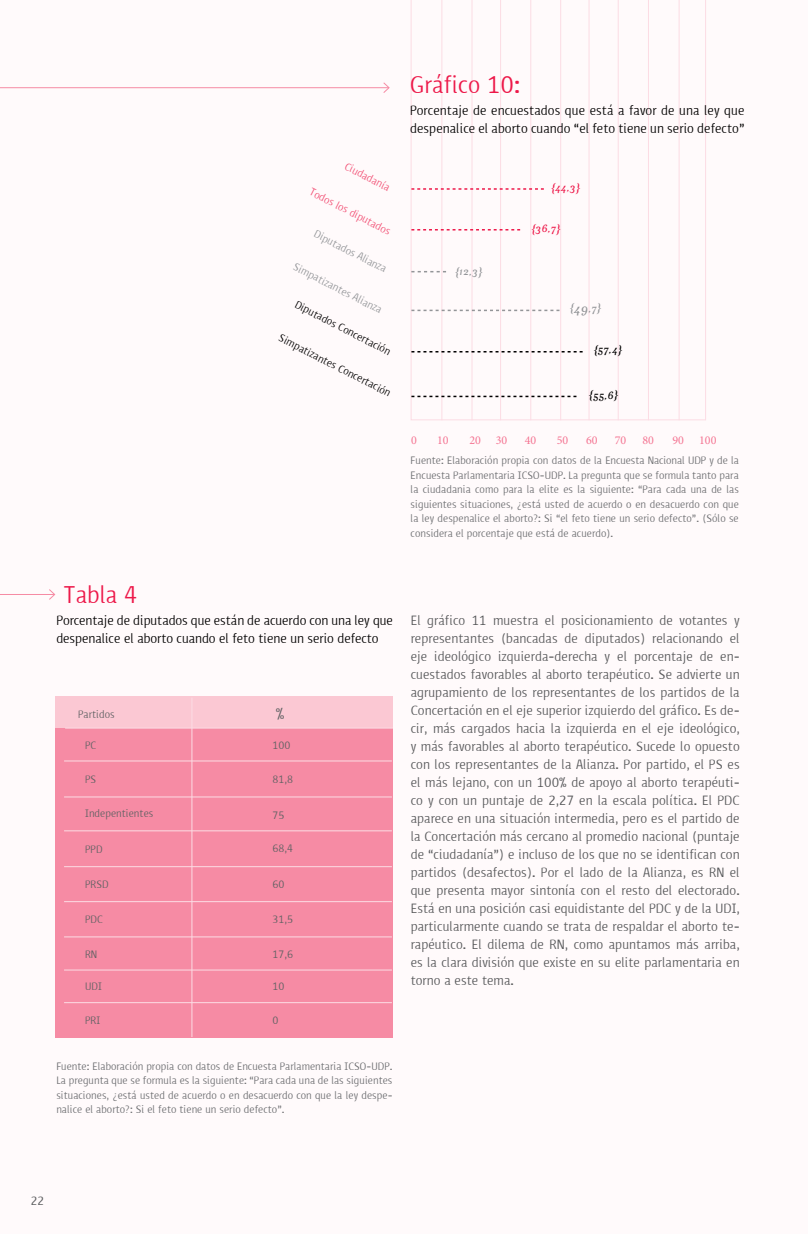
<style>
.page{position:relative;width:808px;height:1234px;background:#fff}
.page>*{position:absolute;margin:0;border:0;box-sizing:border-box;transform-origin:0 0}
.t1{font:27px "TS Mapa Ligera";color:#ed1849}
.t2{font:18px "Matrix Script";color:#939598}
.t3{font:17.1px "TS Mapa Ligera";color:#616264}
.t4{font:15px/18px "TS Mapa Ligera";color:#58595b;text-align:justify}
.t5{font:15px/18px "TS Mapa Ligera";letter-spacing:-.005em;color:#000}
.t6{font:15px "Matrix Script";color:#ed1849}
.t7{font:15px "Matrix Script";color:#000}
.t8{font:15px "Matrix Script";color:#939598}
.t9{font:13.5px "TS Mapa Ligera";color:#58595b}
.t10{font:12px/14.4px "TS Mapa Ligera";color:#6d6e71;text-align:justify}
.t11{font:12px "TS Mapa Ligera";color:#616264}
.t12{font:12px "TS Mapa Ligera";color:#000}
.t13{font:12px "TS Mapa Ligera";color:#939598}
.t14{font:12px "TS Mapa Ligera";color:#f24f74}
.t15{font:12px "Minion Pro";color:#f47492}
.s1{font-size:18px}
.s2{font-size:15px}
</style>
<div class="page">
<svg style="left:410px;top:0;width:296px;height:420px"></svg>
<hr style="left:0;top:87px;width:389px;height:1px;background:#f68ba4">
<svg style="left:382px;top:82px;width:8px;height:11px"></svg>
<hr style="left:0;top:594px;width:55px;height:1px;background:#f68ba4">
<svg style="left:49px;top:589px;width:7px;height:11px"></svg>
<div style="left:55px;top:727px;width:338px;height:310px;background:#f68ba4"></div>
<hr style="left:64px;top:796px;width:328px;height:1px;background:#fcdce4">
<hr style="left:64px;top:760px;width:328px;height:1px;background:#fcdce4">
<hr style="left:64px;top:830px;width:328px;height:1px;background:#fcdce4">
<hr style="left:64px;top:866px;width:328px;height:1px;background:#fcdce4">
<hr style="left:64px;top:901px;width:328px;height:1px;background:#fcdce4">
<hr style="left:64px;top:936px;width:328px;height:1px;background:#fcdce4">
<hr style="left:64px;top:969px;width:328px;height:1px;background:#fcdce4">
<hr style="left:64px;top:1002px;width:328px;height:1px;background:#fcdce4">
<div style="left:55px;top:696px;width:338px;height:32px;background:#fbc8d3"></div>
<hr style="left:192px;top:697px;width:1px;height:339px;background:#fcdce4">
<hr style="left:65px;top:727px;width:328px;height:1px;background:#fcdce4">
<svg style="left:411px;top:188px;width:133px;height:2px"></svg>
<svg style="left:411px;top:229px;width:109px;height:1px"></svg>
<svg style="left:411px;top:271px;width:35px;height:1px"></svg>
<svg style="left:411px;top:309px;width:148px;height:2px"></svg>
<svg style="left:411px;top:351px;width:172px;height:1px"></svg>
<svg style="left:411px;top:395px;width:165px;height:2px"></svg>
<p class="t14" style="left:348px;top:160px;width:51px;rotate:27deg">Ciudadanía</p>
<p class="t14" style="left:313px;top:185px;width:91px;rotate:27deg">Todos los diputados</p>
<p class="t13" style="left:318px;top:227px;width:81px;rotate:27deg">Diputados Alianza</p>
<p class="t13" style="left:297px;top:260px;width:100px;rotate:27deg">Simpatizantes Alianza</p>
<p class="t12" style="left:282px;top:331px;width:126px;rotate:27deg">Simpatizantes Concertación</p>
<p class="t12" style="left:299px;top:298px;width:107px;rotate:27deg">Diputados Concertación</p>
<h1 class="t1" style="left:410px;top:70px;width:112px">Gráfico 10:</h1>
<p class="t5" style="left:410px;top:101px;width:336px">Porcentaje de encuestados que está a favor de una ley que despenalice el aborto cuando “el feto tiene un serio defecto”</p>
<p class="t8" style="left:454px;top:265px;width:30px"><span class="s1">{</span>12,3<span class="s1">}</span></p>
<p class="t6" style="left:550px;top:182px;width:32px"><span class="s1">{</span>44,3<span class="s1">}</span></p>
<p class="t6" style="left:531px;top:222px;width:32px"><span class="s1">{</span>36,7<span class="s1">}</span></p>
<p class="t2" style="left:569px;top:301px;width:34px">{49<span class="s2">,7</span>}</p>
<p class="t7" style="left:593px;top:343px;width:31px"><span class="s1">{</span>57,4<span class="s1">}</span></p>
<p class="t7" style="left:588px;top:389px;width:32px"><span class="s1">{</span>55,6<span class="s1">}</span></p>
<p class="t15" style="left:411px;top:431px;width:7px">0</p>
<p class="t15" style="left:437px;top:431px;width:13px">10</p>
<p class="t15" style="left:469px;top:431px;width:39px">20 30</p>
<p class="t15" style="left:525px;top:431px;width:13px">40</p>
<p class="t15" style="left:557px;top:431px;width:13px">50</p>
<p class="t15" style="left:586px;top:431px;width:13px">60</p>
<p class="t15" style="left:615px;top:431px;width:13px">70</p>
<p class="t15" style="left:642px;top:431px;width:13px">80</p>
<p class="t15" style="left:672px;top:431px;width:13px">90</p>
<p class="t15" style="left:699px;top:431px;width:19px">100</p>
<p class="t10" style="left:411px;top:453px;width:330px">Fuente: Elaboración propia con datos de la Encuesta Nacional UDP y de la Encuesta Parlamentaria ICSO-UDP. La pregunta que se formula tanto para la ciudadania como para la elite es la siguiente: “Para cada una de las siguientes situaciones, ¿está usted de acuerdo o en desacuerdo con que la ley despenalice el aborto?: Si “el feto tiene un serio defecto”. (Sólo se considera el porcentaje que está de acuerdo).</p>
<h1 class="t1" style="left:64px;top:580px;width:75px">Tabla 4</h1>
<p class="t5" style="left:56px;top:611px;width:338px">Porcentaje de diputados que están de acuerdo con una ley que despenalice el aborto cuando el feto tiene un serio defecto</p>
<p class="t11" style="left:78px;top:707px;width:38px">Partidos</p>
<p class="t3" style="left:276px;top:704px;width:10px">%</p>
<p class="t11" style="left:85px;top:738px;width:13px">PC</p>
<p class="t11" style="left:272px;top:738px;width:19px">100</p>
<p class="t11" style="left:85px;top:773px;width:13px">PS</p>
<p class="t11" style="left:272px;top:773px;width:22px">81,8</p>
<p class="t11" style="left:85px;top:807px;width:70px">Indepentientes</p>
<p class="t11" style="left:272px;top:809px;width:13px">75</p>
<p class="t11" style="left:85px;top:843px;width:19px">PPD</p>
<p class="t11" style="left:85px;top:877px;width:25px">PRSD</p>
<p class="t11" style="left:272px;top:842px;width:22px">68,4</p>
<p class="t11" style="left:272px;top:877px;width:13px">60</p>
<p class="t11" style="left:85px;top:913px;width:19px">PDC</p>
<p class="t11" style="left:272px;top:912px;width:22px">31,5</p>
<p class="t11" style="left:85px;top:947px;width:14px">RN</p>
<p class="t11" style="left:272px;top:947px;width:22px">17,6</p>
<p class="t11" style="left:85px;top:979px;width:18px">UDI</p>
<p class="t11" style="left:272px;top:980px;width:13px">10</p>
<p class="t11" style="left:85px;top:1013px;width:17px">PRI</p>
<p class="t11" style="left:272px;top:1013px;width:7px">0</p>
<p class="t10" style="left:56px;top:1058px;width:338px">Fuente: Elaboración propia con datos de Encuesta Parlamentaria ICSO-UDP.<br>La pregunta que se formula es la siguiente: “Para cada una de las siguientes situaciones, ¿está usted de acuerdo o en desacuerdo con que la ley despe&shy;nalice el aborto?: Si el feto tiene un serio defecto”.</p>
<p class="t4" style="left:411px;top:611px;width:331px">El gráfico 11 muestra el posicionamiento de votantes y representantes (bancadas de diputados) relacionando el eje ideológico izquierda-derecha y el porcentaje de en&shy;cuestados favorables al aborto terapéutico. Se advierte un agrupamiento de los representantes de los partidos de la Concertación en el eje superior izquierdo del gráfico. Es de&shy;cir, más cargados hacia la izquierda en el eje ideológico, y más favorables al aborto terapéutico. Sucede lo opuesto con los representantes de la Alianza. Por partido, el PS es el más lejano, con un 100% de apoyo al aborto terapéuti&shy;co y con un puntaje de 2,27 en la escala política. El PDC aparece en una situación intermedia, pero es el partido de la Concertación más cercano al promedio nacional (puntaje de “ciudadanía”) e incluso de los que no se identifican con partidos (desafectos). Por el lado de la Alianza, es RN el que presenta mayor sintonía con el resto del electorado.<br>Está en una posición casi equidistante del PDC y de la UDI, particularmente cuando se trata de respaldar el aborto te&shy;rapéutico. El dilema de RN, como apuntamos más arriba, es la clara división que existe en su elite parlamentaria en torno a este tema.</p>
<p class="t9" style="left:31px;top:1193px;width:15px">22</p>
</div>
